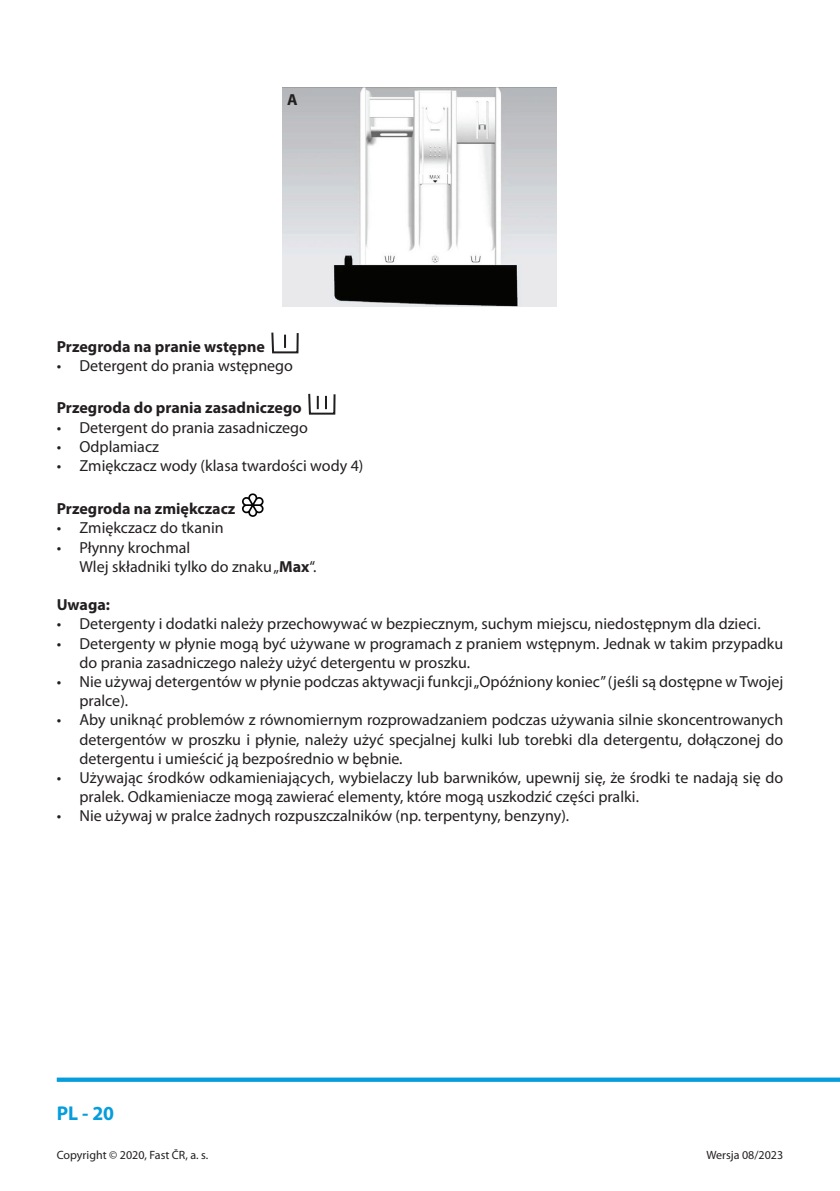
<style>
.page{position:relative;width:840px;height:1191px;background:#fff}
.page>*{position:absolute;margin:0;border:0;box-sizing:border-box;transform-origin:0 0}
.t1{font:700 20px "Myriad Pro";color:#069ddc}
.Odsadený_8{font:16px/19.2px "Myriad Pro";color:#231f20}
.Základný_8{font:700 16px "Myriad Pro";color:#231f20}
.t2{font:12px "Myriad Pro";color:#231f20}
.s1{font-weight:700}
</style>
<div class="page">
<svg style="left:57px;top:1077px;width:782px;height:4px;background:#29aae0"></svg>
<img style="left:282px;top:87px;width:274px;height:220px">
<svg style="left:271px;top:332px;width:27px;height:21px"></svg>
<svg style="left:308px;top:394px;width:27px;height:21px"></svg>
<svg style="left:242px;top:493px;width:21px;height:24px"></svg>
<p class="Základný_8" style="left:287px;top:90px;width:12px">A</p>
<p class="Základný_8" style="left:57px;top:336px;width:209px">Przegroda na pranie wstępne</p>
<p class="Odsadený_8" style="left:57px;top:356px;width:238px">• Detergent do prania wstępnego</p>
<p class="Základný_8" style="left:57px;top:397px;width:246px">Przegroda do prania zasadniczego</p>
<p class="Odsadený_8" style="left:57px;top:417px;width:252px">• Detergent do prania zasadniczego</p>
<p class="Odsadený_8" style="left:57px;top:436px;width:104px">• Odplamiacz</p>
<p class="Odsadený_8" style="left:57px;top:456px;width:308px">• Zmiękczacz wody (klasa twardości wody 4)</p>
<p class="Základný_8" style="left:57px;top:498px;width:180px">Przegroda na zmiękczacz</p>
<p class="Odsadený_8" style="left:57px;top:518px;width:168px">• Zmiękczacz do tkanin</p>
<p class="Odsadený_8" style="left:57px;top:537px;width:135px">• Płynny krochmal</p>
<p class="Odsadený_8" style="left:79px;top:556px;width:238px">Wlej składniki tylko do znaku „<span class="s1">Max</span>“.</p>
<p class="Základný_8" style="left:57px;top:594px;width:55px">Uwaga:</p>
<p class="Odsadený_8" style="left:57px;top:614px;width:705px">• Detergenty i dodatki należy przechowywać w bezpiecznym, suchym miejscu, niedostępnym dla dzieci.</p>
<p class="Odsadený_8" style="left:79px;top:633px;width:705px;text-indent:-23px">• Detergenty w płynie mogą być używane w programach z praniem wstępnym. Jednak w takim przypadku do prania zasadniczego należy użyć detergentu w proszku.</p>
<p class="Odsadený_8" style="left:79px;top:672px;width:705px;text-indent:-23px">• Nie używaj detergentów w płynie podczas aktywacji funkcji„Opóźniony koniec”(jeśli są dostępne w Twojej pralce).</p>
<p class="Odsadený_8" style="left:79px;top:710px;width:705px;text-align:justify;text-indent:-23px">• Aby uniknąć problemów z równomiernym rozprowadzaniem podczas używania silnie skoncentrowanych detergentów w proszku i płynie, należy użyć specjalnej kulki lub torebki dla detergentu, dołączonej do detergentu i umieścić ją bezpośrednio w bębnie.</p>
<p class="Odsadený_8" style="left:79px;top:768px;width:704px;text-indent:-23px">• Używając środków odkamieniających, wybielaczy lub barwników, upewnij się, że środki te nadają się do pralek. Odkamieniacze mogą zawierać elementy, które mogą uszkodzić części pralki.</p>
<p class="Odsadený_8" style="left:57px;top:806px;width:513px">• Nie używaj w pralce żadnych rozpuszczalników (np. terpentyny, benzyny).</p>
<p class="t1" style="left:57px;top:1099px;width:59px">PL - 20</p>
<p class="t2" style="left:57px;top:1147px;width:153px">Copyright © 2020, Fast ČR, a. s.</p>
<p class="t2" style="left:706px;top:1147px;width:78px">Wersja 08/2023</p>
</div>
